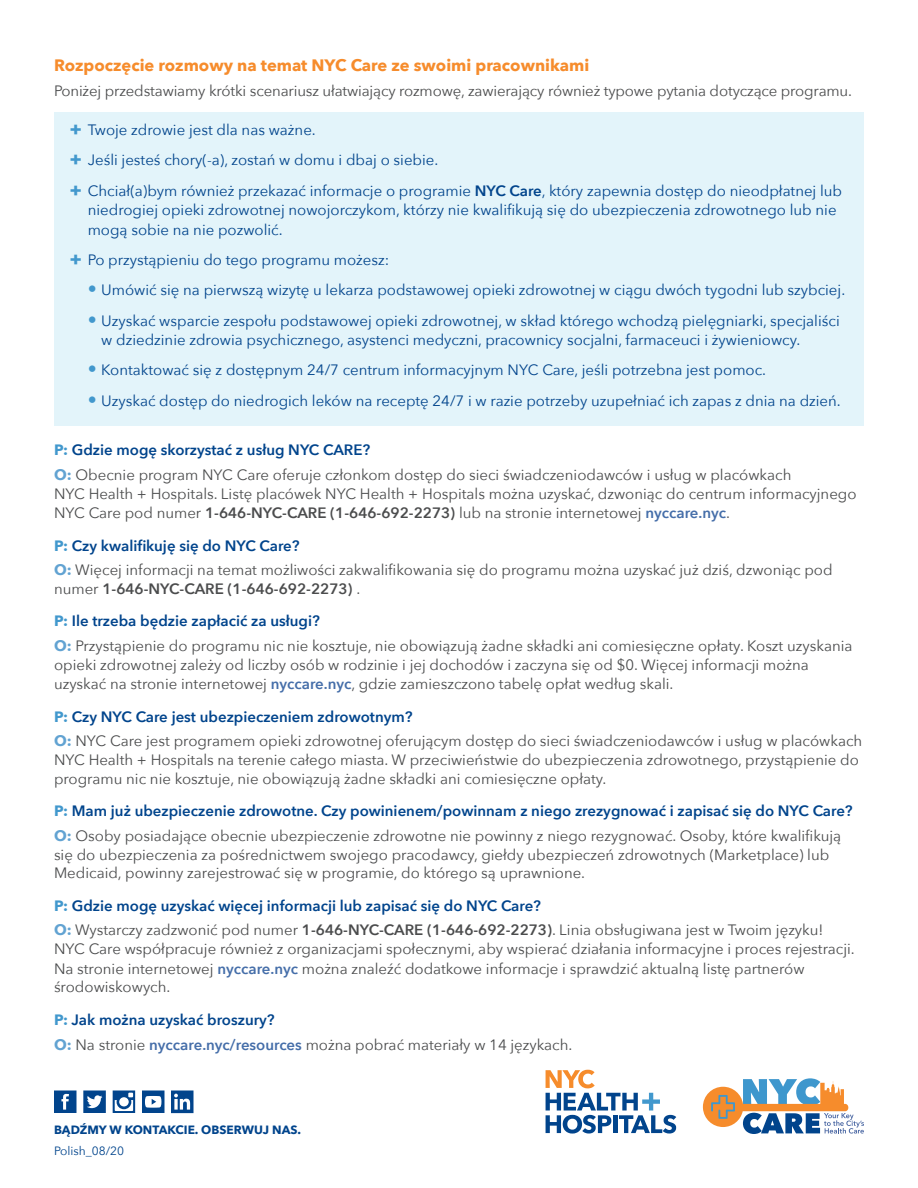
<style>
.page{position:relative;width:918px;height:1188px;background:#fff}
.page>*{position:absolute;margin:0;border:0;box-sizing:border-box;transform-origin:0 0}
.text_sub{font:700 16.5px "Avenir Next";color:#f68c2c}
.text_answer{font:15px/18.8px "Avenir Next";color:#4b4c4d}
.t1{font:15px/19.5px "Avenir Next";color:#01448c}
.text_question{font:600 15px "Avenir Next";color:#01448c}
.text{font:15px "Avenir Next";letter-spacing:-.01em;color:#4b4c4d}
.t2{font:700 12px "Avenir Next";color:#01448c}
.text_sub-2{font:12px "Avenir Next";color:#01448c}
.s1{font-weight:800;font-size:18px;color:#4298cd}
.s2{font-weight:600}
.s3{font-size:18px;color:#4298cd}
.s4{font-weight:700;color:#4298cd}
.s5{font-weight:700;color:#62a3d2}
.s6{font-weight:600;color:#456ea9}
</style>
<div class="page">
<div style="left:54px;top:112px;width:810px;height:314px;background:#e3f4fa"></div>
<svg style="left:54px;top:1091px;width:22px;height:22px"></svg>
<svg style="left:113px;top:1091px;width:22px;height:22px"></svg>
<svg style="left:83px;top:1091px;width:23px;height:22px"></svg>
<svg style="left:142px;top:1091px;width:22px;height:22px"></svg>
<svg style="left:171px;top:1091px;width:22px;height:22px"></svg>
<svg style="left:703px;top:1078px;width:161px;height:56px"></svg>
<svg style="left:546px;top:1070px;width:130px;height:64px"></svg>
<p class="text_sub" style="left:54px;top:50px;width:537px">Rozpoczęcie rozmowy na temat NYC Care ze swoimi pracownikami</p>
<p class="text" style="left:54px;top:78px;width:800px">Poniżej przedstawiamy krótki scenariusz ułatwiający rozmowę, zawierający również typowe pytania dotyczące programu.</p>
<p class="t1" style="left:70px;top:119px;width:248px"><span class="s1">+</span> Twoje zdrowie jest dla nas ważne.</p>
<p class="t1" style="left:70px;top:150px;width:370px"><span class="s1">+</span> Jeśli jesteś chory(-a), zostań w domu i dbaj o siebie.</p>
<p class="t1" style="left:88px;top:180px;width:756px;text-indent:-18px"><span class="s1">+</span> Chciał(a)bym również przekazać informacje o programie <span class="s2">NYC Care</span>, który zapewnia dostęp do nieodpłatnej lub niedrogiej opieki zdrowotnej nowojorczykom, którzy nie kwalifikują się do ubezpieczenia zdrowotnego lub nie mogą sobie na nie pozwolić.</p>
<p class="t1" style="left:70px;top:249px;width:321px"><span class="s1">+</span> Po przystąpieniu do tego programu możesz:</p>
<p class="t1" style="left:88px;top:280px;width:759px"><span class="s3">•</span> Umówić się na pierwszą wizytę u lekarza podstawowej opieki zdrowotnej w ciągu dwóch tygodni lub szybciej.</p>
<p class="t1" style="left:101px;top:310px;width:740px;text-indent:-14px"><span class="s3">•</span> Uzyskać wsparcie zespołu podstawowej opieki zdrowotnej, w skład którego wchodzą pielęgniarki, specjaliści w dziedzinie zdrowia psychicznego, asystenci medyczni, pracownicy socjalni, farmaceuci i żywieniowcy.</p>
<p class="t1" style="left:88px;top:360px;width:680px"><span class="s3">•</span> Kontaktować się z dostępnym 24/7 centrum informacyjnym NYC Care, jeśli potrzebna jest pomoc.</p>
<p class="t1" style="left:88px;top:390px;width:755px"><span class="s3">•</span> Uzyskać dostęp do niedrogich leków na receptę 24/7 i w razie potrzeby uzupełniać ich zapas z dnia na dzień.</p>
<p class="text_question" style="left:54px;top:437px;width:318px"><span class="s4">P:</span> Gdzie mogę skorzystać z usług NYC CARE?</p>
<p class="text_answer" style="left:54px;top:465px;width:804px;line-height:19.2px"><span class="s5">O:</span> Obecnie program NYC Care oferuje członkom dostęp do sieci świadczeniodawców i usług w placówkach<br>NYC Health + Hospitals. Listę placówek NYC Health + Hospitals można uzyskać, dzwoniąc do centrum informacyjnego<br>NYC Care pod numer <span class="s2">1-646-NYC-CARE (1-646-692-2273)</span> lub na stronie internetowej <span class="s6">nyccare.nyc</span>.</p>
<p class="text_question" style="left:54px;top:533px;width:247px"><span class="s4">P:</span> Czy kwalifikuję się do NYC Care?</p>
<p class="text_answer" style="left:54px;top:560px;width:780px"><span class="s5">O:</span> Więcej informacji na temat możliwości zakwalifikowania się do programu można uzyskać już dziś, dzwoniąc pod numer <span class="s2">1-646-NYC-CARE (1-646-692-2273)</span> .</p>
<p class="text_question" style="left:54px;top:608px;width:267px"><span class="s4">P:</span> Ile trzeba będzie zapłacić za usługi?</p>
<p class="text_answer" style="left:54px;top:636px;width:800px;line-height:19.2px"><span class="s5">O:</span> Przystąpienie do programu nic nie kosztuje, nie obowiązują żadne składki ani comiesięczne opłaty. Koszt uzyskania opieki zdrowotnej zależy od liczby osób w rodzinie i jej dochodów i zaczyna się od $0. Więcej informacji można uzyskać na stronie internetowej <span class="s6">nyccare.nyc</span>, gdzie zamieszczono tabelę opłat według skali.</p>
<p class="text_question" style="left:54px;top:704px;width:360px"><span class="s4">P:</span> Czy NYC Care jest ubezpieczeniem zdrowotnym?</p>
<p class="text_answer" style="left:54px;top:731px;width:810px"><span class="s5">O:</span> NYC Care jest programem opieki zdrowotnej oferującym dostęp do sieci świadczeniodawców i usług w placówkach<br>NYC Health + Hospitals na terenie całego miasta. W przeciwieństwie do ubezpieczenia zdrowotnego, przystąpienie do programu nic nie kosztuje, nie obowiązują żadne składki ani comiesięczne opłaty.</p>
<p class="text_question" style="left:54px;top:798px;width:800px"><span class="s4">P:</span> Mam już ubezpieczenie zdrowotne. Czy powinienem/powinnam z niego zrezygnować i zapisać się do NYC Care?</p>
<p class="text_answer" style="left:54px;top:826px;width:789px"><span class="s5">O:</span> Osoby posiadające obecnie ubezpieczenie zdrowotne nie powinny z niego rezygnować. Osoby, które kwalifikują się do ubezpieczenia za pośrednictwem swojego pracodawcy, giełdy ubezpieczeń zdrowotnych (Marketplace) lub<br>Medicaid, powinny zarejestrować się w programie, do którego są uprawnione.</p>
<p class="text_question" style="left:54px;top:893px;width:489px"><span class="s4">P:</span> Gdzie mogę uzyskać więcej informacji lub zapisać się do NYC Care?</p>
<p class="text_answer" style="left:54px;top:920px;width:802px"><span class="s5">O:</span> Wystarczy zadzwonić pod numer <span class="s2">1-646-NYC-CARE (1-646-692-2273)</span>. Linia obsługiwana jest w Twoim języku!<br>NYC Care współpracuje również z organizacjami społecznymi, aby wspierać działania informacyjne i proces rejestracji.<br>Na stronie internetowej <span class="s6">nyccare.nyc</span> można znaleźć dodatkowe informacje i sprawdzić aktualną listę partnerów środowiskowych.</p>
<p class="text_question" style="left:54px;top:1007px;width:222px"><span class="s4">P:</span> Jak można uzyskać broszury?</p>
<p class="text_answer" style="left:54px;top:1035px;width:520px"><span class="s5">O:</span> Na stronie <span class="s6">nyccare.nyc/resources</span> można pobrać materiały w 14 językach.</p>
<p class="t2" style="left:54px;top:1119px;width:249px">BĄDŹMY W KONTAKCIE. OBSERWUJ NAS.</p>
<p class="text_sub-2" style="left:54px;top:1141px;width:72px">Polish_08/20</p>
</div>
